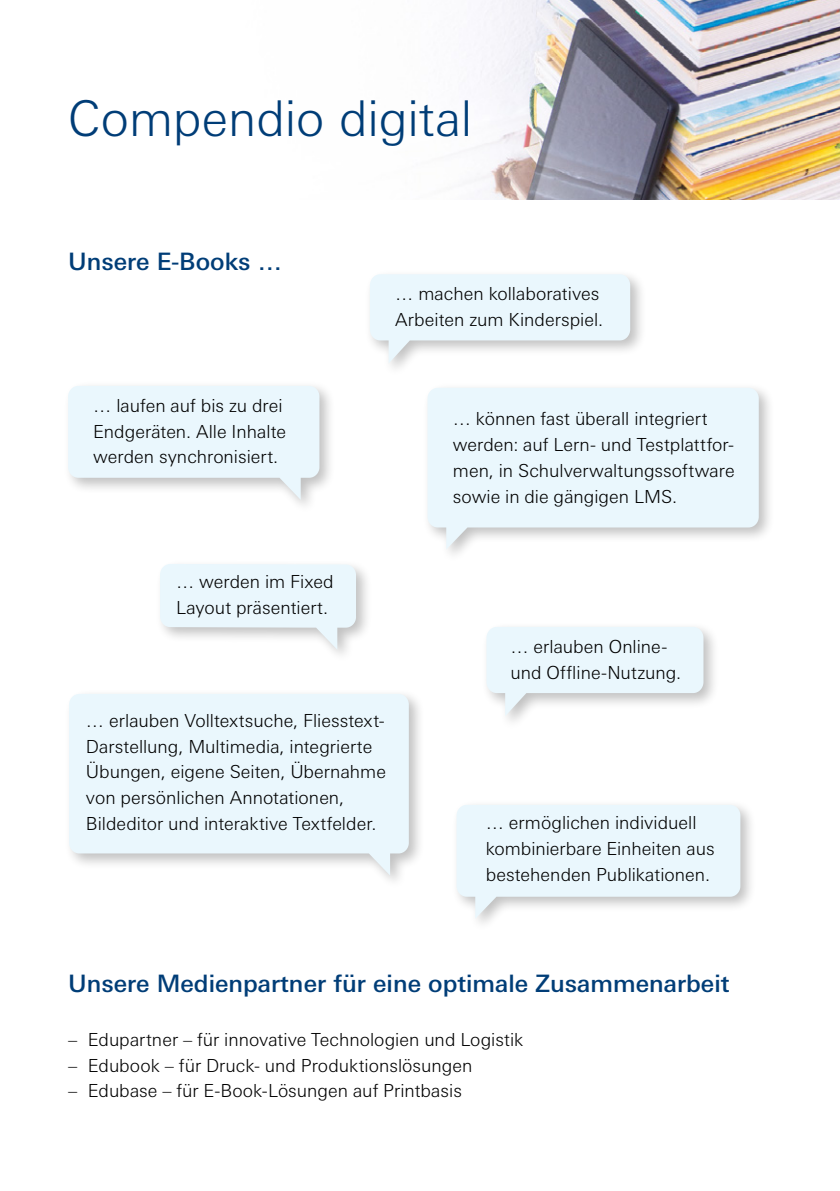
<style>
.page{position:relative;width:840px;height:1191px;background:#fff}
.page>*{position:absolute;margin:0;border:0;box-sizing:border-box;transform-origin:0 0}
.t1{font:300 49.4px "LT Univers Basic";color:#003d77}
.t2{font:500 24px "LT Univers Basic";color:#003d77}
.t3{font:300 18px/25.8px "LT Univers Basic";color:#000}
</style>
<div class="page">
<img style="left:475px;top:0;width:364px;height:199px">
<div style="left:364px;top:269px;width:282px;height:109px;background:#000;opacity:.25"></div>
<svg style="left:369px;top:274px;width:261px;height:89px"></svg>
<div style="left:480px;top:622px;width:239px;height:108px;background:#000;opacity:.25"></div>
<svg style="left:486px;top:627px;width:217px;height:89px"></svg>
<div style="left:155px;top:558px;width:217px;height:106px;background:#000;opacity:.25"></div>
<svg style="left:160px;top:564px;width:196px;height:85px;background:#ebf4f9"></svg>
<div style="left:63px;top:380px;width:273px;height:134px;background:#000;opacity:.25"></div>
<svg style="left:68px;top:386px;width:251px;height:114px;background:#eaf5f9"></svg>
<div style="left:451px;top:799px;width:305px;height:134px;background:#000;opacity:.25"></div>
<svg style="left:456px;top:805px;width:284px;height:113px;background:#eaf5fa"></svg>
<div style="left:422px;top:382px;width:353px;height:182px;background:#000;opacity:.25"></div>
<svg style="left:427px;top:388px;width:331px;height:161px;background:#eaf5fb"></svg>
<div style="left:64px;top:689px;width:361px;height:201px;background:#000;opacity:.25"></div>
<svg style="left:69px;top:694px;width:339px;height:181px;background:#eaf5fb"></svg>
<h1 class="t1" style="left:68px;top:90px;width:405px">Compendio digital</h1>
<h2 class="t2" style="left:68px;top:247px;width:215px">Unsere E-Books …</h2>
<p class="t3" style="left:395px;top:281px;width:209px">… machen kollaboratives<br>Arbeiten zum Kinderspiel.</p>
<p class="t3" style="left:93px;top:392px;width:194px">… laufen auf bis zu drei<br>Endgeräten. Alle Inhalte werden synchronisiert.</p>
<p class="t3" style="left:176px;top:569px;width:159px">… werden im Fixed<br>Layout präsentiert.</p>
<p class="t3" style="left:86px;top:707px;width:301px">… erlauben Volltextsuche, Fliesstext-Darstellung, Multimedia, integrierte Übungen, eigene Seiten, Übernahme von persönlichen Annotationen, Bildeditor und interaktive Textfelder.</p>
<p class="t3" style="left:452px;top:406px;width:283px">… können fast überall integriert werden: auf Lern- und Testplattfor&shy;men, in Schulverwaltungssoftware sowie in die gängigen LMS.</p>
<p class="t3" style="left:510px;top:633px;width:172px">… erlauben Online&shy;und Offline-Nutzung.</p>
<p class="t3" style="left:485px;top:810px;width:230px">… ermöglichen individuell kombinierbare Einheiten aus bestehenden Publikationen.</p>
<h2 class="t2" style="left:68px;top:969px;width:662px">Unsere Medienpartner für eine optimale Zusammenarbeit</h2>
<p class="t3" style="left:68px;top:1026px;width:456px">– Edupartner – für innovative Technologien und Logistik</p>
<p class="t3" style="left:68px;top:1052px;width:405px">– Edubook – für Druck- und Produktionslösungen</p>
<p class="t3" style="left:68px;top:1078px;width:395px">– Edubase – für E-Book-Lösungen auf Printbasis</p>
</div>
